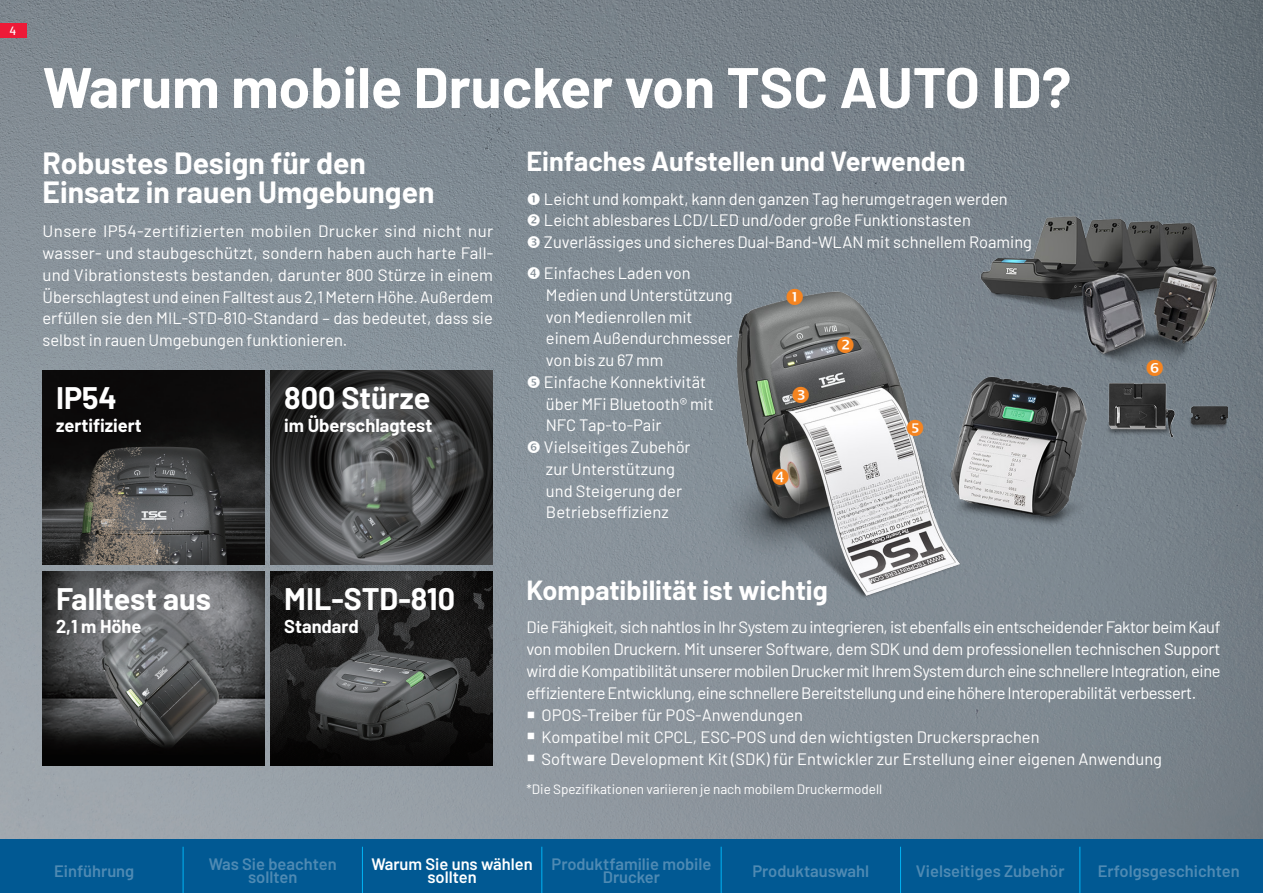
<style>
.page{position:relative;width:1263px;height:893px;background:#fff}
.page>*{position:absolute;margin:0;border:0;box-sizing:border-box;transform-origin:0 0}
.chapter_name{font:700 57px "Barlow";color:#fff}
.chapter_name-2{font:700 30.45px "Barlow";color:#fff}
.t1{font:700 30px "Barlow";color:#fff}
.t2{font:700 27px "Barlow";color:#fff}
.chapter_name-3{font:700 18.3px "Barlow";color:#fff}
.content01{font:16.5px/21.8px "Barlow";color:#fff}
.navigation_none{font:600 16.5px/13.5px "Barlow";color:#4f8ab3;text-align:center}
.navigation_none-2{font:600 16.5px/13.5px "Barlow";color:#fff;text-align:center}
.navigation{font:600 16.5px "Barlow";color:#4f8ab3}
.content01-2{font:13.5px "Barlow";color:#fff}
.t3{font:500 12px "Barlow";color:#fff}
</style>
<div class="page">
<img style="left:0;top:0;width:1263px;height:839px">
<img style="left:43px;top:371px;width:221px;height:194px">
<img style="left:271px;top:371px;width:221px;height:194px">
<img style="left:43px;top:572px;width:221px;height:194px">
<img style="left:271px;top:572px;width:221px;height:194px">
<img style="left:595px;top:171px;width:662px;height:501px">
<div style="left:0;top:23px;width:26px;height:15px;background:#ed1a37"></div>
<div style="left:0;top:839px;width:1263px;height:54px;background:#015993"></div>
<hr style="left:183px;top:847px;width:1px;height:46px;background:#00aeef">
<hr style="left:362px;top:847px;width:1px;height:46px;background:#00aeef">
<hr style="left:541px;top:847px;width:1px;height:46px;background:#00aeef">
<hr style="left:721px;top:847px;width:1px;height:46px;background:#00aeef">
<hr style="left:900px;top:847px;width:1px;height:46px;background:#00aeef">
<hr style="left:1079px;top:847px;width:1px;height:46px;background:#00aeef">
<svg style="left:528px;top:192px;width:12px;height:13px"></svg>
<svg style="left:528px;top:214px;width:12px;height:12px"></svg>
<svg style="left:528px;top:236px;width:12px;height:12px"></svg>
<svg style="left:528px;top:711px;width:6px;height:7px"></svg>
<svg style="left:528px;top:733px;width:6px;height:6px"></svg>
<svg style="left:528px;top:755px;width:6px;height:6px"></svg>
<svg style="left:787px;top:288px;width:16px;height:17px"></svg>
<svg style="left:837px;top:337px;width:17px;height:16px"></svg>
<svg style="left:793px;top:387px;width:16px;height:16px"></svg>
<svg style="left:772px;top:468px;width:17px;height:16px"></svg>
<svg style="left:907px;top:420px;width:16px;height:16px"></svg>
<svg style="left:1147px;top:359px;width:16px;height:17px"></svg>
<svg style="left:528px;top:267px;width:12px;height:12px"></svg>
<svg style="left:528px;top:376px;width:12px;height:12px"></svg>
<svg style="left:528px;top:441px;width:12px;height:12px"></svg>
<p class="t3" style="left:10px;top:22px;width:8px">4</p>
<p class="chapter_name" style="left:43px;top:45px;width:1030px">Warum mobile Drucker von TSC AUTO ID?</p>
<h1 class="t1" style="left:43px;top:141px;width:325px">Robustes Design für den</h1>
<h1 class="t1" style="left:43px;top:170px;width:393px">Einsatz in rauen Umgebungen</h1>
<p class="content01" style="left:43px;top:219px;width:452px;text-align:justify">Unsere IP54-zertifizierten mobilen Drucker sind nicht nur wasser- und staubgeschützt, sondern haben auch harte Fall&shy;und Vibrationstests bestanden, darunter 800 Stürze in einem Überschlagtest und einen Falltest aus 2,1 Metern Höhe. Außerdem erfüllen sie den MIL-STD-810-Standard – das bedeutet, dass sie selbst in rauen Umgebungen funktionieren.</p>
<p class="chapter_name-2" style="left:56px;top:375px;width:62px">IP54</p>
<p class="chapter_name-3" style="left:56px;top:412px;width:87px">zertifiziert</p>
<p class="chapter_name-2" style="left:284px;top:375px;width:148px">800 Stürze</p>
<p class="chapter_name-3" style="left:284px;top:412px;width:150px">im Überschlagtest</p>
<p class="chapter_name-2" style="left:56px;top:576px;width:157px">Falltest aus</p>
<p class="chapter_name-3" style="left:56px;top:613px;width:87px">2,1 m Höhe</p>
<p class="chapter_name-2" style="left:284px;top:576px;width:172px">MIL-STD-810</p>
<p class="chapter_name-3" style="left:284px;top:613px;width:76px">Standard</p>
<h1 class="t2" style="left:526px;top:142px;width:441px">Einfaches Aufstellen und Verwenden</h1>
<p class="content01" style="left:544px;top:186px;width:465px">Leicht und kompakt, kann den ganzen Tag herumgetragen werden</p>
<p class="content01" style="left:544px;top:208px;width:428px">Leicht ablesbares LCD/LED und/oder große Funktionstasten</p>
<p class="content01" style="left:544px;top:230px;width:490px">Zuverlässiges und sicheres Dual-Band-WLAN mit schnellem Roaming</p>
<p class="content01" style="left:544px;top:261px;width:190px">Einfaches Laden von<br>Medien und Unterstützung von Medienrollen mit einem Außendurchmesser von bis zu 67 mm</p>
<p class="content01" style="left:544px;top:370px;width:171px">Einfache Konnektivität über MFi Bluetooth® mit<br>NFC Tap-to-Pair</p>
<p class="content01" style="left:544px;top:435px;width:148px">Vielseitiges Zubehör zur Unterstützung und Steigerung der<br>Betriebseffizienz</p>
<h1 class="t2" style="left:527px;top:570px;width:303px">Kompatibilität ist wichtig</h1>
<p class="content01" style="left:527px;top:615px;width:695px;text-align:justify">Die Fähigkeit, sich nahtlos in Ihr System zu integrieren, ist ebenfalls ein entscheidender Faktor beim Kauf von mobilen Druckern. Mit unserer Software, dem SDK und dem professionellen technischen Support wird die Kompatibilität unserer mobilen Drucker mit Ihrem System durch eine schnellere Integration, eine effizientere Entwicklung, eine schnellere Bereitstellung und eine höhere Interoperabilität verbessert.</p>
<p class="content01" style="left:542px;top:703px;width:263px">OPOS-Treiber für POS-Anwendungen</p>
<p class="content01" style="left:542px;top:725px;width:499px">Kompatibel mit CPCL, ESC-POS und den wichtigsten Druckersprachen</p>
<p class="content01" style="left:542px;top:747px;width:622px">Software Development Kit (SDK) für Entwickler zur Erstellung einer eigenen Anwendung</p>
<p class="content01-2" style="left:527px;top:780px;width:357px">*Die Spezifikationen variieren je nach mobilem Druckermodell</p>
<p class="navigation" style="left:54px;top:860px;width:82px">Einführung</p>
<p class="navigation_none" style="left:209px;top:857px;width:129px">Was Sie beachten sollten</p>
<p class="navigation_none-2" style="left:371px;top:857px;width:163px">Warum Sie uns wählen sollten</p>
<p class="navigation_none" style="left:551px;top:857px;width:161px">Produktfamilie mobile<br>Drucker</p>
<p class="navigation_none" style="left:752px;top:863px;width:118px">Produktauswahl</p>
<p class="navigation_none" style="left:916px;top:863px;width:150px">Vielseitiges Zubehör</p>
<p class="navigation_none" style="left:1098px;top:863px;width:143px">Erfolgsgeschichten</p>
</div>
